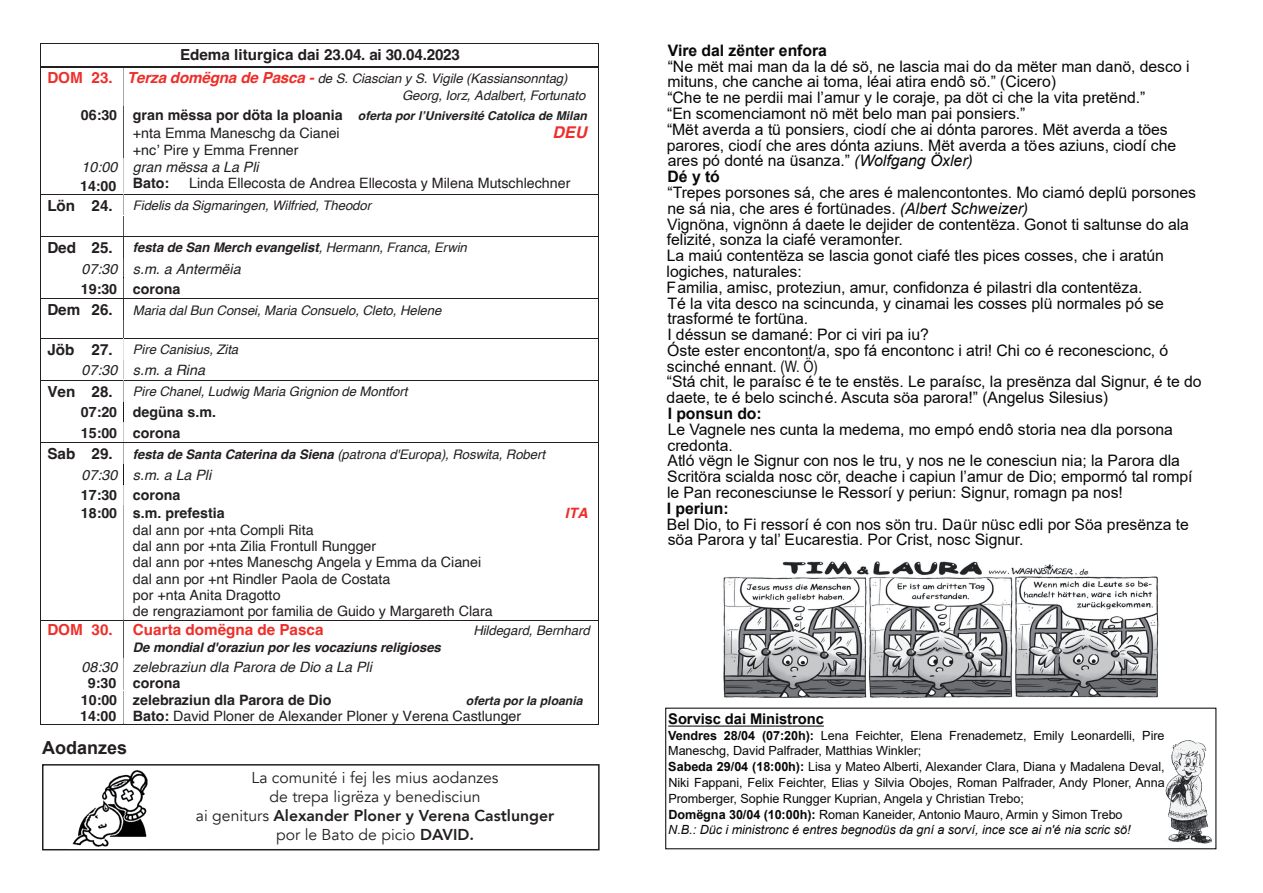
<style>
.page{position:relative;width:1263px;height:893px;background:#fff}
.page>*{position:absolute;margin:0;border:0;box-sizing:border-box;transform-origin:0 0}
.t1{font:700 18px "Arial";color:#231f20}
.t2{font:italic 700 16.2px "Helvetica";color:#ee2e29}
.t3{font:15.75px/15.8px "Arial";letter-spacing:-.005em;color:#0a0807}
.t4{font:15.75px/18.9px "Avenir";color:#231f20;text-align:center}
.t5{font:700 15.75px "Arial";letter-spacing:-.005em;color:#0a0807}
.t6{font:700 15.3px "Helvetica";color:#231f20}
.t7{font:700 15.3px "Helvetica";color:#ee2e29}
.t8{font:700 14.7px "Arial";letter-spacing:-.005em;color:#0a0807}
.t9{font:14.25px/16.4px "Helvetica";color:#231f20}
.t10{font:700 14.25px/20.2px "Helvetica";color:#231f20}
.t11{font:italic 14.25px "Helvetica";color:#231f20}
.t12{font:italic 700 14.25px "Helvetica";color:#ee2e29}
.t13{font:italic 13.2px/16.2px "Helvetica";letter-spacing:-.01em;color:#231f20}
.t14{font:italic 700 13.2px "Helvetica";letter-spacing:-.01em;color:#231f20}
.t15{font:12.6px/15.8px "Arial";letter-spacing:-.005em;color:#0a0807}
.t16{font:italic 700 12.15px "Helvetica";color:#231f20}
.s1{font-weight:700;font-style:normal;font-size:15.3px;color:#ee2e29}
.s2{font-weight:700;font-size:15.3px;color:#ee2e29}
.s3{font-style:normal;font-size:14.25px}
.s4{font-weight:400}
.s5{font-weight:700}
.s6{font-weight:800}
.s7{font-style:italic}
.s8{font-family:"Arial Narrow"}
</style>
<div class="page">
<div style="left:42px;top:764px;width:558px;height:86px;border:2px solid #231f20"></div>
<img style="left:69px;top:770px;width:81px;height:79px">
<hr style="left:41px;top:43px;width:558px;height:1px;background:#231f20">
<hr style="left:41px;top:67px;width:82px;height:1px;background:#231f20">
<hr style="left:41px;top:68px;width:82px;height:1px;background:#231f20">
<hr style="left:125px;top:67px;width:474px;height:1px;background:#231f20">
<hr style="left:125px;top:68px;width:474px;height:1px;background:#231f20">
<hr style="left:41px;top:68px;width:1px;height:39px;background:#231f20">
<hr style="left:599px;top:68px;width:1px;height:39px;background:#231f20">
<hr style="left:41px;top:107px;width:1px;height:51px;background:#231f20">
<hr style="left:599px;top:107px;width:1px;height:51px;background:#231f20">
<hr style="left:41px;top:158px;width:1px;height:36px;background:#231f20">
<hr style="left:599px;top:158px;width:1px;height:36px;background:#231f20">
<hr style="left:41px;top:194px;width:82px;height:1px;background:#231f20">
<hr style="left:124px;top:194px;width:475px;height:1px;background:#231f20">
<hr style="left:41px;top:236px;width:82px;height:1px;background:#231f20">
<hr style="left:124px;top:236px;width:475px;height:1px;background:#231f20">
<hr style="left:41px;top:299px;width:82px;height:1px;background:#231f20">
<hr style="left:124px;top:299px;width:475px;height:1px;background:#231f20">
<hr style="left:41px;top:338px;width:82px;height:1px;background:#231f20">
<hr style="left:124px;top:338px;width:475px;height:1px;background:#231f20">
<hr style="left:41px;top:380px;width:82px;height:1px;background:#231f20">
<hr style="left:124px;top:380px;width:475px;height:1px;background:#231f20">
<hr style="left:41px;top:443px;width:82px;height:1px;background:#231f20">
<hr style="left:124px;top:443px;width:475px;height:1px;background:#231f20">
<hr style="left:41px;top:505px;width:1px;height:115px;background:#231f20">
<hr style="left:599px;top:505px;width:1px;height:115px;background:#231f20">
<hr style="left:41px;top:620px;width:82px;height:1px;background:#231f20">
<hr style="left:124px;top:620px;width:334px;height:1px;background:#231f20">
<hr style="left:459px;top:620px;width:140px;height:1px;background:#231f20">
<hr style="left:41px;top:620px;width:1px;height:39px;background:#231f20">
<hr style="left:599px;top:620px;width:1px;height:39px;background:#231f20">
<hr style="left:41px;top:659px;width:1px;height:33px;background:#231f20">
<hr style="left:599px;top:659px;width:1px;height:33px;background:#231f20">
<hr style="left:41px;top:692px;width:1px;height:32px;background:#231f20">
<hr style="left:41px;top:724px;width:82px;height:1px;background:#231f20">
<svg style="left:123px;top:67px;width:2px;height:658px"></svg>
<hr style="left:124px;top:724px;width:475px;height:1px;background:#231f20">
<hr style="left:599px;top:692px;width:1px;height:32px;background:#231f20">
<img style="left:704px;top:561px;width:475px;height:147px">
<svg style="left:668px;top:726px;width:156px;height:1px"></svg>
<img style="left:1165px;top:741px;width:47px;height:103px">
<p class="t6" style="left:180px;top:46px;width:282px">Edema liturgica dai 23.04. ai 30.04.2023</p>
<p class="t13" style="left:402px;top:71px;width:185px;text-indent:-355px"><span class="s1">DOM 23.</span> <span class="s2">Terza domëgna de Pasca -</span> de S. Ciascian y S. Vigile (Kassiansonntag)<br>Georg, Iorz, Adalbert, Fortunato</p>
<p class="t16" style="left:81px;top:108px;width:508px"><span class="s3">06:30 gran mëssa por döta la ploania</span> oferta por lʼUniversité Catolica de Milan</p>
<p class="t9" style="left:133px;top:125px;width:208px">+nta Emma Maneschg da Cianei</p>
<p class="t2" style="left:552px;top:123px;width:36px">DEU</p>
<p class="t9" style="left:133px;top:142px;width:167px">+ncʼ Pire y Emma Frenner</p>
<p class="t11" style="left:82px;top:155px;width:37px">10:00</p>
<p class="t10" style="left:80px;top:177px;width:38px">14:00</p>
<p class="t11" style="left:133px;top:155px;width:127px">gran mëssa a La Pli</p>
<p class="t10" style="left:133px;top:174px;width:38px">Bato:</p>
<p class="t9" style="left:189px;top:175px;width:383px">Linda Ellecosta de Andrea Ellecosta y Milena Mutschlechner</p>
<p class="t6" style="left:47px;top:196px;width:67px">Lön 24.</p>
<p class="t13" style="left:133px;top:198px;width:240px">Fidelis da Sigmaringen, Wilfried, Theodor</p>
<p class="t6" style="left:47px;top:238px;width:67px">Ded 25.</p>
<p class="t14" style="left:133px;top:239px;width:335px">festa de San Merch evangelist<span class="s4">, Hermann, Franca, Erwin</span></p>
<p class="t11" style="left:82px;top:257px;width:160px">07:30 s.m. a Antermëia</p>
<p class="t10" style="left:81px;top:280px;width:101px">19:30 corona</p>
<p class="t6" style="left:47px;top:301px;width:67px">Dem 26.</p>
<p class="t13" style="left:133px;top:302px;width:310px">Maria dal Bun Consei, Maria Consuelo, Cleto, Helene</p>
<p class="t6" style="left:47px;top:340px;width:67px">Jöb 27.</p>
<p class="t13" style="left:133px;top:342px;width:107px">Pire Canisius, Zita</p>
<p class="t11" style="left:82px;top:359px;width:125px">07:30 s.m. a Rina</p>
<p class="t6" style="left:47px;top:382px;width:67px">Ven 28.</p>
<p class="t13" style="left:133px;top:384px;width:276px">Pire Chanel, Ludwig Maria Grignion de Montfort</p>
<p class="t10" style="left:81px;top:404px;width:137px">07:20 degüna s.m.<br>15:00 corona</p>
<p class="t6" style="left:47px;top:445px;width:67px">Sab 29.</p>
<p class="t13" style="left:133px;top:446px;width:414px"><span class="s5">festa de Santa Caterina da Siena</span> (patrona d'Europa), Roswita, Robert</p>
<p class="t11" style="left:82px;top:464px;width:131px">07:30 s.m. a La Pli</p>
<p class="t10" style="left:81px;top:488px;width:145px;line-height:18.3px">17:30 corona<br>18:00 s.m. prefestia</p>
<p class="t9" style="left:133px;top:522px;width:361px">dal ann por +nta Compli Rita<br>dal ann por +nta Zilia Frontull Rungger<br>dal ann por +ntes Maneschg Angela y Emma da Cianei dal ann por +nt Rindler Paola de Costata<br>por +nta Anita Dragotto<br>de rengraziamont por familia de Guido y Margareth Clara</p>
<p class="t12" style="left:565px;top:505px;width:24px">ITA</p>
<p class="t7" style="left:47px;top:621px;width:67px">DOM 30.</p>
<p class="t7" style="left:133px;top:621px;width:192px">Cuarta domëgna de Pasca</p>
<p class="t14" style="left:133px;top:639px;width:309px">De mondial d'oraziun por les vocaziuns religioses</p>
<p class="t11" style="left:82px;top:656px;width:37px">08:30</p>
<p class="t10" style="left:88px;top:675px;width:30px">9:30</p>
<p class="t11" style="left:133px;top:656px;width:240px">zelebraziun dla Parora de Dio a La Pli</p>
<p class="t10" style="left:133px;top:675px;width:49px">corona</p>
<p class="t13" style="left:473px;top:623px;width:118px">Hildegard, Bernhard</p>
<p class="t10" style="left:80px;top:693px;width:39px;line-height:16.4px">10:00<br>14:00</p>
<p class="t10" style="left:133px;top:691px;width:200px">zelebraziun dla Parora de Dio</p>
<p class="t16" style="left:466px;top:693px;width:118px">oferta por la ploania</p>
<p class="t9" style="left:133px;top:708px;width:390px"><span class="s5">Bato:</span> David Ploner de Alexander Ploner y Verena Castlunger</p>
<p class="t1" style="left:42px;top:736px;width:87px">Aodanzes</p>
<p class="t4" style="left:196px;top:768px;width:360px">La comunité i fej les mius aodanzes<br>de trepa ligrëza y benedisciun<br>ai geniturs <span class="s6">Alexander Ploner y Verena Castlunger </span>por le Bato de picio <span class="s6">DAVID.</span></p>
<p class="t5" style="left:668px;top:39px;width:161px">Vire dal zënter enfora</p>
<p class="t3" style="left:667px;top:58px;width:524px">“Ne mët mai man da la dé sö, ne lascia mai do da mëter man danö, desco i mituns, che canche ai toma, léai atira endô sö.” (Cicero)<br>“Che te ne perdii mai l’amur y le coraje, pa döt ci che la vita pretënd.”<br>“En scomenciamont nö mët belo man pai ponsiers.”<br>“Mët averda a tü ponsiers, ciodí che ai dónta parores. Mët averda a töes parores, ciodí che ares dónta aziuns. Mët averda a töes aziuns, ciodí che ares pó donté na üsanza.” <span class="s7">(Wolfgang Öxler)<br></span><span class="s5">Dé y tó</span></p>
<p class="t3" style="left:666px;top:184px;width:537px">“Trepes porsones sá, che ares é malencontontes. Mo ciamó deplü porsones ne sá nia, che ares é fortünades. <span class="s7">(Albert Schweizer)<br></span>Vignöna, vignönn á daete le dejider de contentëza. Gonot ti saltunse do ala felizité, sonza la ciafé veramonter.<br>La maiú contentëza se lascia gonot ciafé tles pices cosses, che i aratún logiches, naturales:<br>Familia, amisc, proteziun, amur, confidonza é pilastri dla contentëza.<br>Té la vita desco na scincunda, y cinamai les cosses plü normales pó se trasformé te fortüna.<br>I déssun se damané: Por ci viri pa iu?<br>Óste ester encontont/a, spo fá encontonc i atri! Chi co é reconescionc, ó scinché ennant. <span class="s8">(W. Ö)<br></span>“Stá chit, le paraísc é te te enstës. Le paraísc, la presënza dal Signur, é te do daete, te é belo scinché. Ascuta söa parora!” (Angelus Silesius)</p>
<p class="t5" style="left:668px;top:402px;width:96px">I ponsun do:</p>
<p class="t3" style="left:667px;top:421px;width:527px">Le Vagnele nes cunta la medema, mo empó endô storia nea dla porsona credonta.<br>Atló vëgn le Signur con nos le tru, y nos ne le conesciun nia; la Parora dla Scritöra scialda nosc cör, deache i capiun l’amur de Dio; empormó tal rompí le Pan reconesciunse le Ressorí y periun: Signur, romagn pa nos!</p>
<p class="t5" style="left:667px;top:497px;width:63px">I periun:</p>
<p class="t3" style="left:667px;top:516px;width:524px">Bel Dio, to Fi ressorí é con nos sön tru. Daür nüsc edli por Söa presënza te söa Parora y tal’ Eucarestia. Por Crist, nosc Signur.</p>
<p class="t8" style="left:668px;top:708px;width:157px">Sorvisc dai Ministronc</p>
<p class="t15" style="left:668px;top:727px;width:498px"><span class="s5">Vendres 28/04 (07:20h):</span> Lena Feichter, Elena Frenademetz, Emily Leonardelli, Pire Maneschg, David Palfrader, Matthias Winkler;<br><span class="s5">Sabeda 29/04 (18:00h):</span> Lisa y Mateo Alberti, Alexander Clara, Diana y Madalena Deval, Niki Fappani, Felix Feichter, Elias y Silvia Obojes, Roman Palfrader, Andy Ploner, Anna Promberger, Sophie Rungger Kuprian, Angela y Christian Trebo;<br><span class="s5">Domëgna 30/04 (10:00h):</span> Roman Kaneider, Antonio Mauro, Armin y Simon Trebo<br><span class="s7">N.B.: Düc i ministronc é entres begnodüs da gní a sorví, ince sce ai n'é nia scric sö!</span></p>
</div>
